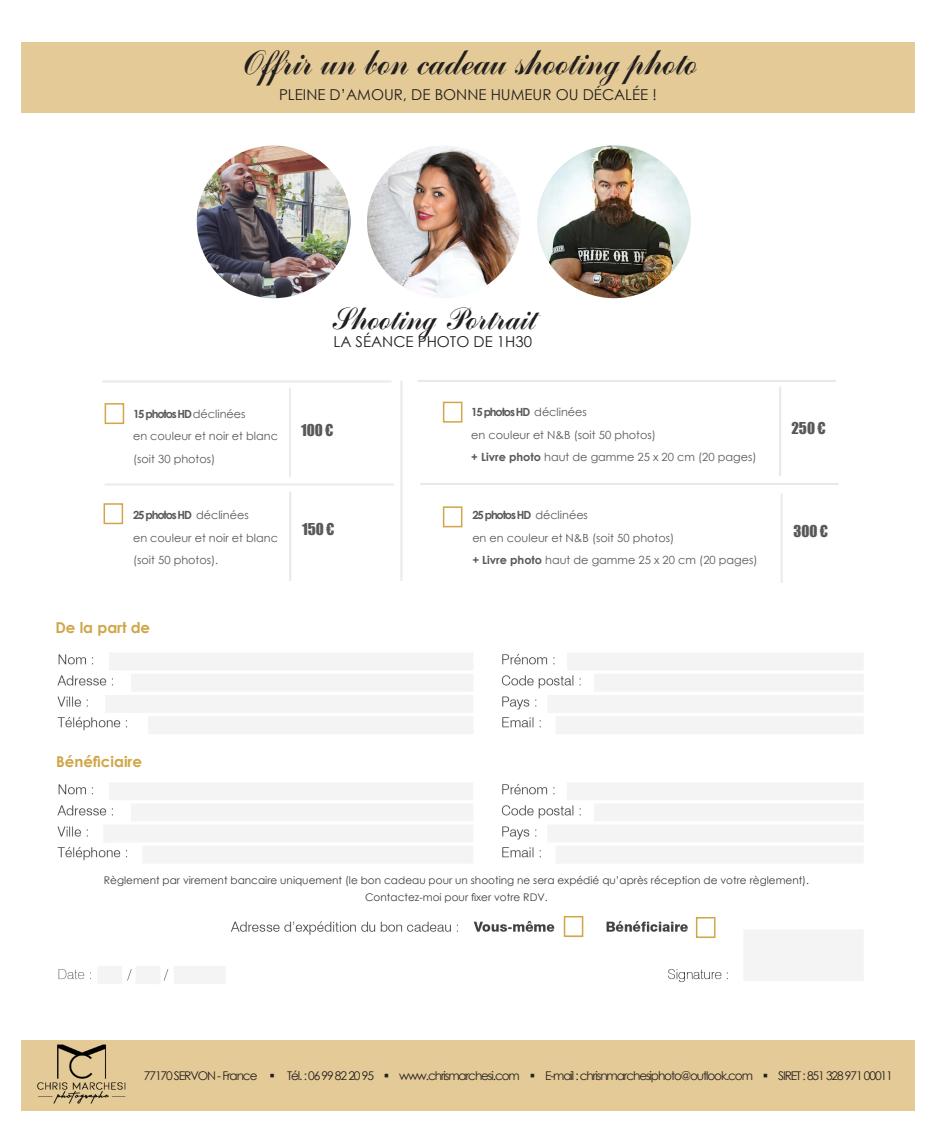
<style>
.page{position:relative;width:936px;height:1132px;background:#fff}
.page>*{position:absolute;margin:0;border:0;box-sizing:border-box;transform-origin:0 0}
.t1{font:30px "Commercial Script Two";color:#231f20}
.t2{font:27px "Commercial Script Two";color:#231f20}
.t3{font:15px "Century Gothic";color:#231f20}
.t4{font:700 15px "Century Gothic";color:#d0a648}
.t5{font:15px "Impact";color:#57585a}
.t6{font:12px "Century Gothic";letter-spacing:-.09em;color:#231f20}
.t7{font:11.25px "Century Gothic";color:#57585a}
.t8{font:700 11.25px "Century Gothic";letter-spacing:-.1em;color:#57585a}
.t9{font:10.5px "Century Gothic";color:#3e3e3f}
.s1{font-weight:400}
.s2{font-weight:700}
</style>
<div class="page">
<div style="left:21px;top:43px;width:893px;height:70px;background:#e4ca96"></div>
<img style="left:537px;top:145px;width:154px;height:153px">
<img style="left:57px;top:653px;width:806px;height:331px">
<div style="left:105px;top:403px;width:19px;height:21px;border:2px solid #d0a648"></div>
<div style="left:104px;top:503px;width:19px;height:21px;border:2px solid #d0a648"></div>
<hr style="left:102px;top:380px;width:289px;height:1px;background:#231f20">
<hr style="left:102px;top:381px;width:289px;height:1px;background:#231f20">
<hr style="left:105px;top:483px;width:289px;height:1px;background:#231f20">
<hr style="left:105px;top:484px;width:289px;height:1px;background:#231f20">
<hr style="left:290px;top:388px;width:1px;height:89px;background:#231f20">
<hr style="left:289px;top:388px;width:1px;height:89px;background:#231f20">
<hr style="left:290px;top:491px;width:1px;height:89px;background:#231f20">
<hr style="left:289px;top:491px;width:1px;height:89px;background:#231f20">
<div style="left:563px;top:915px;width:20px;height:21px;background:#fff;border:2px solid #d0a648"></div>
<div style="left:695px;top:916px;width:20px;height:21px;background:#fff;border:2px solid #d0a648"></div>
<div style="left:21px;top:1040px;width:893px;height:70px;background:#e4ca96"></div>
<div style="left:12px;top:876px;width:889px;height:35px;background:#fff"></div>
<div style="left:443px;top:401px;width:19px;height:21px;border:2px solid #d0a648"></div>
<div style="left:443px;top:506px;width:19px;height:21px;border:2px solid #d0a648"></div>
<hr style="left:780px;top:386px;width:1px;height:89px;background:#231f20">
<hr style="left:779px;top:386px;width:1px;height:89px;background:#231f20">
<hr style="left:781px;top:493px;width:1px;height:90px;background:#231f20">
<hr style="left:780px;top:493px;width:1px;height:90px;background:#231f20">
<img style="left:197px;top:145px;width:153px;height:153px">
<img style="left:367px;top:146px;width:153px;height:152px">
<hr style="left:401px;top:380px;width:1px;height:200px;background:#231f20">
<hr style="left:400px;top:380px;width:1px;height:200px;background:#231f20">
<hr style="left:418px;top:380px;width:418px;height:1px;background:#231f20">
<hr style="left:418px;top:381px;width:418px;height:1px;background:#231f20">
<hr style="left:420px;top:483px;width:418px;height:1px;background:#231f20">
<hr style="left:420px;top:484px;width:418px;height:1px;background:#231f20">
<div style="left:38px;top:745px;width:115px;height:29px;background:#fff"></div>
<img style="left:37px;top:1044px;width:89px;height:60px">
<p class="t1" style="left:240px;top:43px;width:458px">Offrir un bon cadeau shooting photo</p>
<p class="t3" style="left:279px;top:84px;width:379px">PLEINE D’AMOUR, DE BONNE HUMEUR OU DÉCALÉE !</p>
<p class="t2" style="left:330px;top:300px;width:207px">Shooting Portrait</p>
<p class="t3" style="left:333px;top:331px;width:200px">LA SÉANCE PHOTO DE 1H30</p>
<p class="t8" style="left:133px;top:405px;width:114px">15 photos HD <span class="s1">déclinées</span></p>
<p class="t7" style="left:133px;top:428px;width:146px">en couleur et noir et blanc</p>
<p class="t7" style="left:133px;top:450px;width:84px">(soit 30 photos)</p>
<p class="t8" style="left:133px;top:506px;width:117px">25 photos HD <span class="s1">déclinées</span></p>
<p class="t7" style="left:133px;top:529px;width:146px">en couleur et noir et blanc</p>
<p class="t7" style="left:133px;top:552px;width:87px">(soit 50 photos).</p>
<p class="t4" style="left:55px;top:616px;width:96px">De la part de</p>
<p class="t5" style="left:301px;top:418px;width:34px">100 €</p>
<p class="t5" style="left:302px;top:517px;width:34px">150 €</p>
<p class="t8" style="left:471px;top:403px;width:117px">15 photos HD <span class="s1">déclinées</span></p>
<p class="t7" style="left:471px;top:426px;width:186px">en couleur et N&amp;B (soit 50 photos)</p>
<p class="t7" style="left:471px;top:449px;width:287px"><span class="s2">+ Livre photo</span> haut de gamme 25 x 20 cm (20 pages)</p>
<p class="t8" style="left:472px;top:506px;width:117px">25 photos HD <span class="s1">déclinées</span></p>
<p class="t7" style="left:472px;top:529px;width:203px">en en couleur et N&amp;B (soit 50 photos)</p>
<p class="t7" style="left:472px;top:552px;width:287px"><span class="s2">+ Livre photo</span> haut de gamme 25 x 20 cm (20 pages)</p>
<p class="t5" style="left:791px;top:417px;width:36px">250 €</p>
<p class="t5" style="left:793px;top:519px;width:36px">300 €</p>
<p class="t4" style="left:56px;top:749px;width:87px">Bénéficiaire</p>
<p class="t9" style="left:104px;top:872px;width:706px">Règlement par virement bancaire uniquement (le bon cadeau pour un shooting ne sera expédié qu’après réception de votre règlement).</p>
<p class="t9" style="left:365px;top:889px;width:184px">Contactez-moi pour fixer votre RDV.</p>
<p class="t6" style="left:144px;top:1066px;width:750px">77170 SERVON - France ▪ Tél. : 06 99 82 20 95 ▪ www.chrismarchesi.com ▪ E-mail : chrisnmarchesiphoto@outlook.com ▪ SIRET : 851 328 971 00011</p>
</div>
